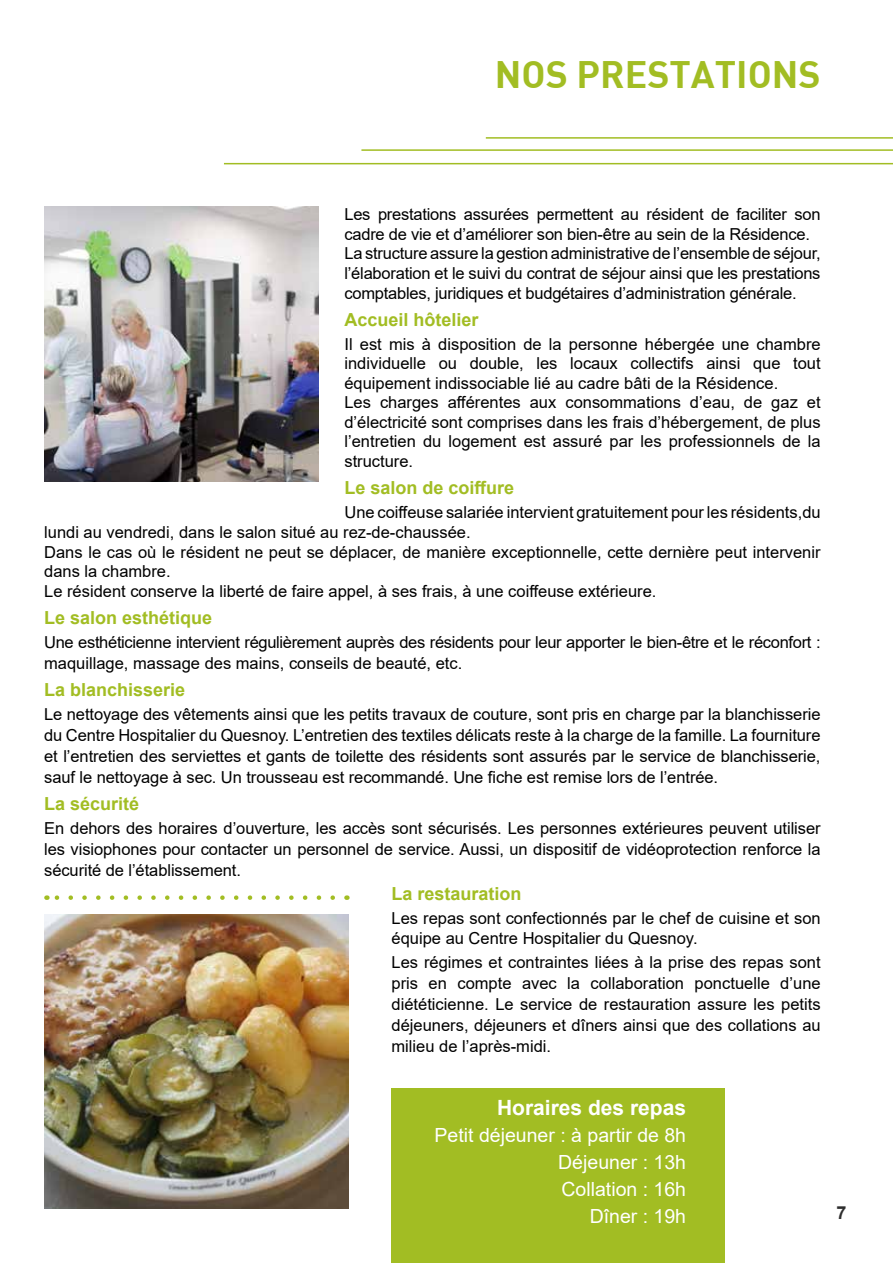
<style>
.page{position:relative;width:893px;height:1263px;background:#fff}
.page>*{position:absolute;margin:0;border:0;box-sizing:border-box;transform-origin:0 0}
.t1{font:37.5px "DIN Bold";color:#a2bd23}
.t2{font:700 21px "Arial";color:#fff}
.t3{font:19.5px/27px "Arial";color:#fff;text-align:right}
.t4{font:700 18px "Arial";color:#a2bd23}
.t5{font:700 18px "Arial";color:#2e2e2e}
.t6{font:16.5px/21px "Arial";color:#000}
.t7{font:16.5px/21px "Arial";letter-spacing:-.02em;color:#000}
</style>
<div class="page">
<svg style="left:54px;top:895px;width:279px;height:5px"></svg>
<div style="left:392px;top:1089px;width:333px;height:174px;background:#a2bd23"></div>
<img style="left:44px;top:206px;width:274px;height:275px">
<img style="left:44px;top:915px;width:305px;height:293px">
<hr style="left:486px;top:137px;width:407px;height:2px;background:#a2bd23">
<hr style="left:361px;top:149px;width:532px;height:2px;background:#a2bd23">
<hr style="left:224px;top:163px;width:669px;height:1px;background:#a2bd23">
<h1 class="t1" style="left:495px;top:50px;width:327px">NOS PRESTATIONS</h1>
<p class="t6" style="left:344px;top:205px;width:478px;line-height:19.6px">Les prestations assurées permettent au résident de faciliter son cadre de vie et d’améliorer son bien-être au sein de la Résidence.<br>La structure assure la gestion administrative de l’ensemble de séjour, l’élaboration et le suivi du contrat de séjour ainsi que les prestations comptables, juridiques et budgétaires d’administration générale.</p>
<p class="t4" style="left:344px;top:307px;width:136px">Accueil hôtelier</p>
<p class="t6" style="left:344px;top:334px;width:478px;line-height:19.5px">Il est mis à disposition de la personne hébergée une chambre individuelle ou double, les locaux collectifs ainsi que tout équipement indissociable lié au cadre bâti de la Résidence.<br>Les charges afférentes aux consommations d’eau, de gaz et d’électricité sont comprises dans les frais d’hébergement, de plus l’entretien du logement est assuré par les professionnels de la structure.</p>
<p class="t4" style="left:344px;top:475px;width:171px">Le salon de coiffure</p>
<p class="t6" style="left:344px;top:502px;width:478px">Une coiffeuse salariée intervient gratuitement pour les résidents,du</p>
<p class="t6" style="left:44px;top:522px;width:778px;line-height:19.6px">lundi au vendredi, dans le salon situé au rez-de-chaussée.<br>Dans le cas où le résident ne peut se déplacer, de manière exceptionnelle, cette dernière peut intervenir dans la chambre.<br>Le résident conserve la liberté de faire appel, à ses frais, à une coiffeuse extérieure.</p>
<p class="t4" style="left:44px;top:605px;width:170px">Le salon esthétique</p>
<p class="t7" style="left:44px;top:632px;width:778px">Une esthéticienne intervient régulièrement auprès des résidents pour leur apporter le bien-être et le réconfort : maquillage, massage des mains, conseils de beauté, etc.</p>
<p class="t4" style="left:44px;top:677px;width:143px">La blanchisserie</p>
<p class="t6" style="left:44px;top:704px;width:778px;text-align:justify">Le nettoyage des vêtements ainsi que les petits travaux de couture, sont pris en charge par la blanchisserie du Centre Hospitalier du Quesnoy. L’entretien des textiles délicats reste à la charge de la famille. La fourniture et l’entretien des serviettes et gants de toilette des résidents sont assurés par le service de blanchisserie, sauf le nettoyage à sec. Un trousseau est recommandé. Une fiche est remise lors de l’entrée.</p>
<p class="t4" style="left:44px;top:791px;width:97px">La sécurité</p>
<p class="t6" style="left:44px;top:818px;width:778px;text-align:justify">En dehors des horaires d’ouverture, les accès sont sécurisés. Les personnes extérieures peuvent utiliser les visiophones pour contacter un personnel de service. Aussi, un dispositif de vidéoprotection renforce la sécurité de l’établissement.</p>
<p class="t4" style="left:392px;top:881px;width:132px">La restauration</p>
<p class="t6" style="left:392px;top:909px;width:431px;line-height:19.5px">Les repas sont confectionnés par le chef de cuisine et son équipe au Centre Hospitalier du Quesnoy.</p>
<p class="t6" style="left:392px;top:951px;width:431px;text-align:justify">Les régimes et contraintes liées à la prise des repas sont pris en compte avec la collaboration ponctuelle d’une diététicienne. Le service de restauration assure les petits déjeuners, déjeuners et dîners ainsi que des collations au milieu de l’après-midi.</p>
<p class="t2" style="left:497px;top:1093px;width:191px">Horaires des repas</p>
<p class="t3" style="left:435px;top:1122px;width:253px">Petit déjeuner : à partir de 8h<br>Déjeuner : 13h<br>Collation : 16h<br>Dîner : 19h</p>
<p class="t5" style="left:837px;top:1200px;width:12px">7</p>
</div>
